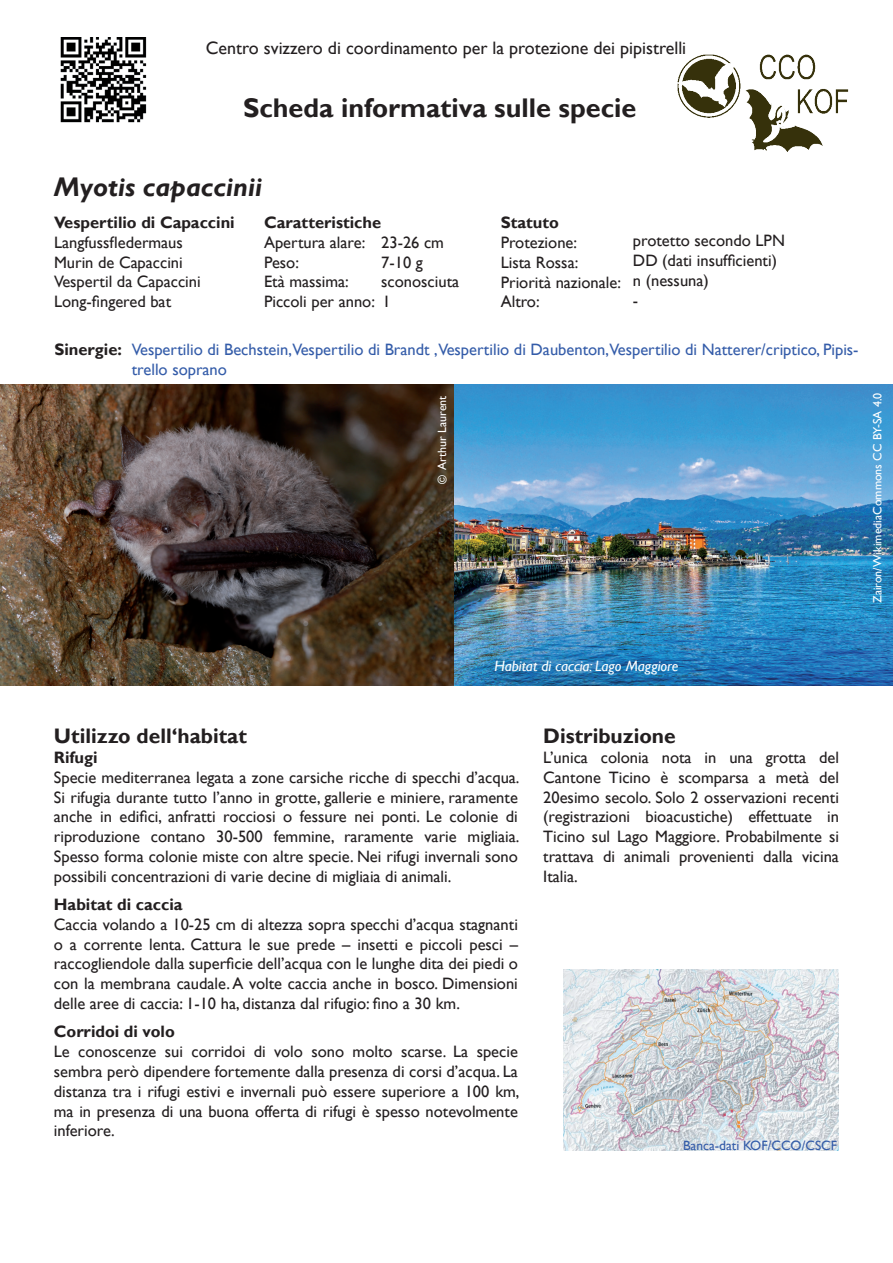
<style>
.page{position:relative;width:893px;height:1263px;background:#fff}
.page>*{position:absolute;margin:0;border:0;box-sizing:border-box;transform-origin:0 0}
.t1{font:700 27px "Gill Sans";color:#231f20}
.t2{font:italic 700 27px "Gill Sans";color:#231f20}
.t3{font:700 21px "Gill Sans";color:#231f20}
.t4{font:18px "Gill Sans";color:#231f20}
.t5{font:16.5px/19.8px "Gill Sans";color:#231f20}
.t6{font:16.5px/19.8px "Gill Sans";color:#345ca9}
.t7{font:700 16.5px "Gill Sans";color:#231f20}
.t8{font:italic 15px "Gill Sans";color:#fff}
.t9{font:13.5px "Gill Sans";color:#345ca9}
.t10{font:12px "Gill Sans";color:#fff}
</style>
<div class="page">
<img style="left:677px;top:55px;width:171px;height:96px">
<img style="left:564px;top:969px;width:275px;height:182px">
<img style="left:60px;top:37px;width:87px;height:86px">
<img style="left:454px;top:384px;width:439px;height:301px">
<img style="left:0;top:384px;width:454px;height:301px">
<p class="t4" style="left:206px;top:37px;width:482px">Centro svizzero di coordinamento per la protezione dei pipistrelli</p>
<h1 class="t1" style="left:243px;top:92px;width:395px">Scheda informativa sulle specie</h1>
<h1 class="t2" style="left:54px;top:171px;width:210px">Myotis capaccinii</h1>
<p class="t7" style="left:54px;top:213px;width:182px">Vespertilio di Capaccini</p>
<p class="t5" style="left:54px;top:233px;width:148px">Langfussfledermaus<br>Murin de Capaccini<br>Vespertil da Capaccini<br>Long-fingered bat</p>
<p class="t7" style="left:264px;top:212px;width:119px">Caratteristiche</p>
<p class="t5" style="left:264px;top:233px;width:182px">Apertura alare: 23-26 cm<br>Peso:</p>
<p class="t5" style="left:381px;top:252px;width:43px">7-10 g</p>
<p class="t5" style="left:264px;top:272px;width:86px">Età massima:</p>
<p class="t5" style="left:264px;top:272px;width:197px;text-indent:117px">sconosciuta<br>Piccoli per anno: 1</p>
<p class="t7" style="left:501px;top:213px;width:60px">Statuto</p>
<p class="t5" style="left:501px;top:233px;width:122px">Protezione:<br>Lista Rossa:<br>Priorità nazionale:<br>Altro:</p>
<p class="t5" style="left:633px;top:231px;width:153px">protetto secondo LPN<br>DD (dati insufficienti) n (nessuna)<br>-</p>
<p class="t7" style="left:54px;top:340px;width:69px">Sinergie:</p>
<p class="t6" style="left:132px;top:340px;width:728px">Vespertilio di Bechstein,Vespertilio di Brandt ,Vespertilio di Daubenton,Vespertilio di Natterer/criptico, Pipis&shy;trello soprano</p>
<p class="t10" style="left:435px;top:484px;width:90px;rotate:-90deg">© Arthur Laurent</p>
<p class="t10" style="left:870px;top:603px;width:212px;rotate:-90deg">Zairon/WikimediaCommons CC BY-SA 4.0</p>
<p class="t10" style="left:873px;top:630px;width:237px;rotate:-90deg">Thomas Cuypers/flickr.com(CC BY-NC-ND 2.0)</p>
<p class="t8" style="left:494px;top:657px;width:186px">Habitat di caccia: Lago Maggiore</p>
<p class="t3" style="left:54px;top:723px;width:195px">Utilizzo dell‘habitat</p>
<p class="t7" style="left:54px;top:747px;width:45px">Rifugi</p>
<p class="t5" style="left:54px;top:767px;width:467px;text-align:justify">Specie mediterranea legata a zone carsiche ricche di specchi d’acqua.<br>Si rifugia durante tutto l’anno in grotte, gallerie e miniere, raramente anche in edifici, anfratti rocciosi o fessure nei ponti. Le colonie di riproduzione contano 30-500 femmine, raramente varie migliaia.<br>Spesso forma colonie miste con altre specie. Nei rifugi invernali sono possibili concentrazioni di varie decine di migliaia di animali.</p>
<p class="t7" style="left:54px;top:894px;width:130px">Habitat di caccia</p>
<p class="t5" style="left:54px;top:915px;width:466px;text-align:justify">Caccia volando a 10-25 cm di altezza sopra specchi d’acqua stagnanti o a corrente lenta. Cattura le sue prede – insetti e piccoli pesci – raccogliendole dalla superficie dell’acqua con le lunghe dita dei piedi o con la membrana caudale. A volte caccia anche in bosco. Dimensioni delle aree di caccia: 1-10 ha, distanza dal rifugio: fino a 30 km.</p>
<p class="t7" style="left:54px;top:1022px;width:122px">Corridoi di volo</p>
<p class="t5" style="left:54px;top:1042px;width:467px;text-align:justify">Le conoscenze sui corridoi di volo sono molto scarse. La specie sembra però dipendere fortemente dalla presenza di corsi d’acqua. La distanza tra i rifugi estivi e invernali può essere superiore a 100 km, ma in presenza di una buona offerta di rifugi è spesso notevolmente inferiore.</p>
<p class="t3" style="left:543px;top:723px;width:134px">Distribuzione</p>
<p class="t5" style="left:543px;top:748px;width:297px;text-align:justify">L’unica colonia nota in una grotta del Cantone Ticino è scomparsa a metà del 20esimo secolo. Solo 2 osservazioni recenti (registrazioni bioacustiche) effettuate in Ticino sul Lago Maggiore. Probabilmente si trattava di animali provenienti dalla vicina Italia.</p>
<p class="t9" style="left:683px;top:1137px;width:156px">Banca-dati KOF/CCO/CSCF</p>
</div>
